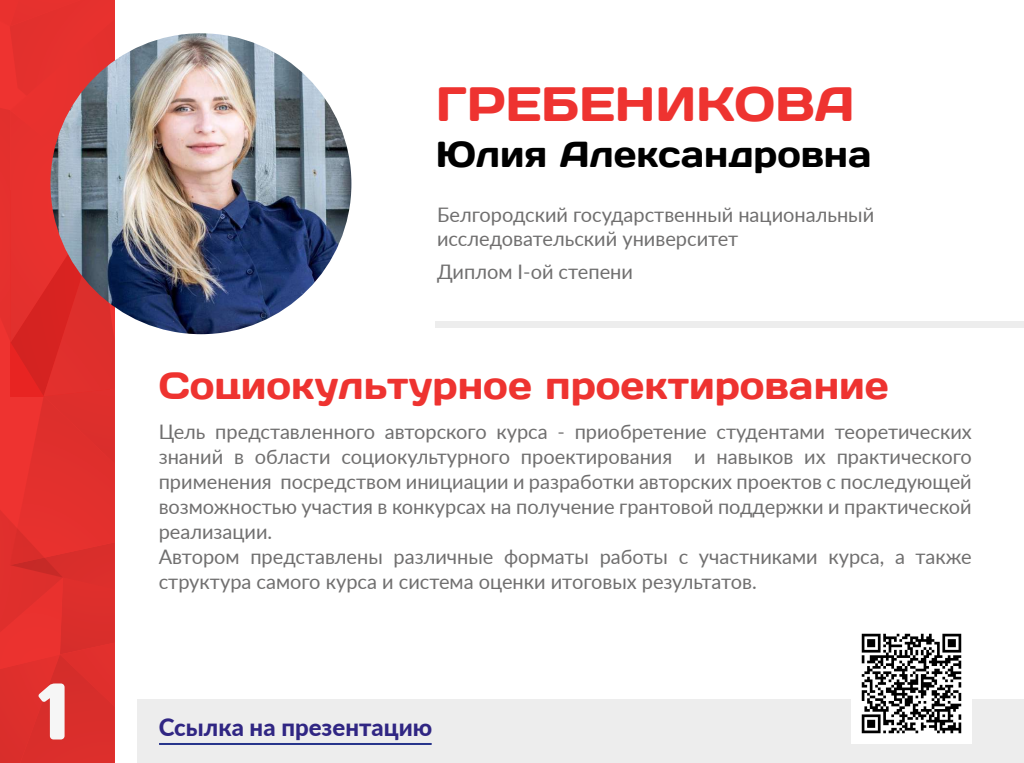
<style>
.page{position:relative;width:1024px;height:763px;background:#fff}
.page>*{position:absolute;margin:0;border:0;box-sizing:border-box;transform-origin:0 0}
.t1{font:80px "Days";color:#f6f6f6}
.t2{font:48px "Days";color:#ee3330}
.t3{font:38px "Days";color:#ee3330}
.t4{font:36px "Days";color:#000}
.t5{font:800 24px "Lato";color:#302683}
.t6{font:20px/25px "Lato";color:#706f6f}
</style>
<div class="page">
<div style="left:138px;top:700px;width:886px;height:63px;background:#ededed"></div>
<svg style="left:0;top:0;width:115px;height:763px;background:#e12f2c"></svg>
<img style="left:50px;top:33px;width:301px;height:301px;border-radius:150px">
<div style="left:436px;top:321px;width:588px;height:7px;background:#ededed"></div>
<img style="left:851px;top:633px;width:120px;height:110px">
<hr style="left:159px;top:743px;width:273px;height:2px;background:#27348b">
<h1 class="t1" style="left:39px;top:655px;width:33px">1</h1>
<h2 class="t2" style="left:436px;top:70px;width:420px">ГРЕБЕНИКОВА</h2>
<h3 class="t4" style="left:436px;top:129px;width:437px">Юлия Александровна</h3>
<p class="t6" style="left:437px;top:203px;width:439px;line-height:24px">Белгородский государственный национальный исследовательский университет</p>
<p class="t6" style="left:437px;top:259px;width:197px">Диплом I-ой степени</p>
<h3 class="t3" style="left:159px;top:359px;width:732px">Социокультурное проектирование</h3>
<p class="t6" style="left:159px;top:419px;width:815px">Цель представленного авторского курса - приобретение студентами теоретических знаний в области социокультурного проектирования и навыков их практического применения посредством инициации и разработки авторских проектов с последующей возможностью участия в конкурсах на получение грантовой поддержки и практической реализации.<br>Автором представлены различные форматы работы с участниками курса, а также структура самого курса и система оценки итоговых результатов.</p>
<p class="t5" style="left:159px;top:709px;width:275px">Ссылка на презентацию</p>
</div>
